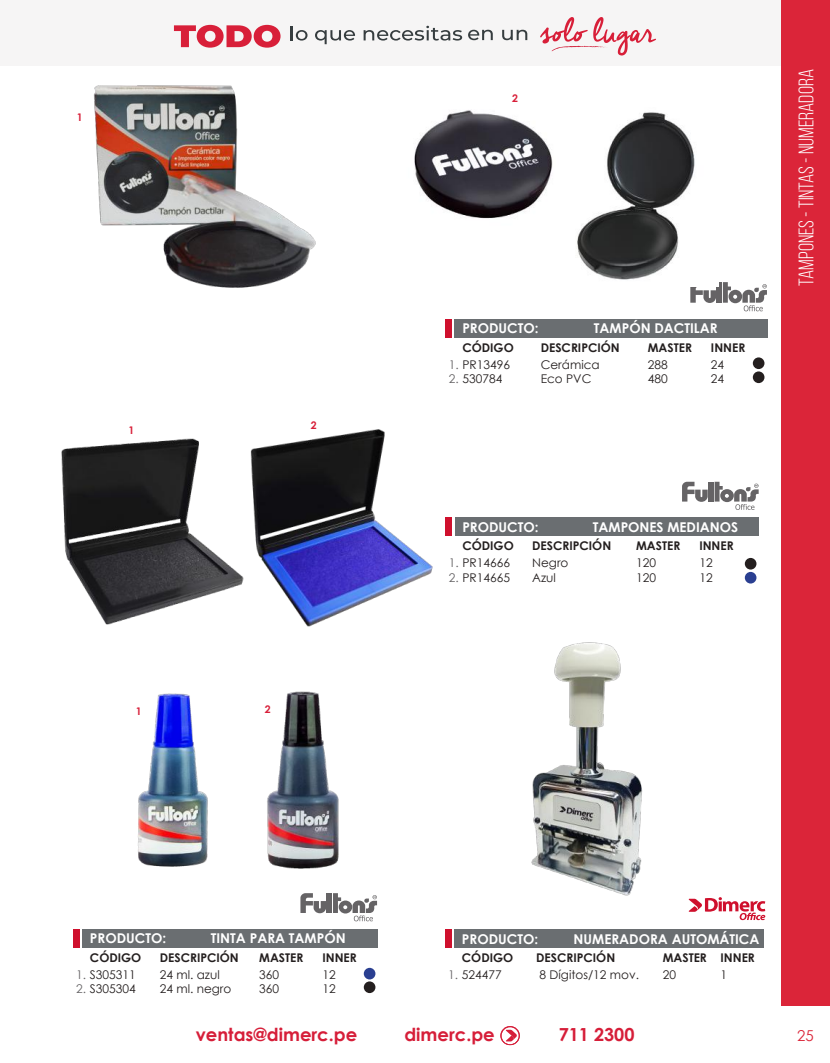
<style>
.page{position:relative;width:830px;height:1063px;background:#fff}
.page>*{position:absolute;margin:0;border:0;box-sizing:border-box;transform-origin:0 0}
.t1{font:21px "Bebas Neue";color:#fff}
.t2{font:700 18px "Century Gothic";color:#d61e39}
.t3{font:15px "Century Gothic";color:#db2539}
.t4{font:700 13.5px "Century Gothic";color:#fff}
.t5{font:12px/14.4px "Century Gothic";color:#241f1f}
.t6{font:700 12px "Century Gothic";color:#241f1f}
.t7{font:700 10.5px "Century Gothic";color:#d81f39}
.s1{color:#656365}
</style>
<div class="page">
<div style="left:0;top:0;width:829px;height:66px;background:#f6f5f5"></div>
<svg style="left:174px;top:25px;width:106px;height:23px"></svg>
<svg style="left:291px;top:26px;width:16px;height:15px"></svg>
<svg style="left:315px;top:30px;width:40px;height:14px"></svg>
<svg style="left:363px;top:26px;width:99px;height:15px"></svg>
<svg style="left:468px;top:30px;width:24px;height:10px"></svg>
<svg style="left:502px;top:30px;width:25px;height:10px"></svg>
<svg style="left:540px;top:17px;width:115px;height:39px"></svg>
<div style="left:780px;top:0;width:49px;height:1006px;background:#db2539"></div>
<svg style="left:500px;top:1026px;width:19px;height:19px"></svg>
<div style="left:73px;top:929px;width:6px;height:19px;background:#cf102d"></div>
<div style="left:82px;top:929px;width:295px;height:19px;background:#6a6e71"></div>
<div style="left:363px;top:968px;width:12px;height:11px;background:#2a3f91;border-radius:50%"></div>
<div style="left:363px;top:981px;width:12px;height:12px;background:#241f1f;border-radius:50%"></div>
<svg style="left:300px;top:893px;width:26px;height:20px"></svg>
<div style="left:326px;top:893px;width:6px;height:20px;background:#656365"></div>
<svg style="left:333px;top:893px;width:44px;height:28px"></svg>
<img style="left:267px;top:691px;width:72px;height:178px">
<img style="left:138px;top:693px;width:70px;height:174px">
<svg style="left:682px;top:482px;width:25px;height:20px"></svg>
<div style="left:708px;top:482px;width:5px;height:20px;background:#656365"></div>
<svg style="left:714px;top:482px;width:44px;height:28px"></svg>
<div style="left:445px;top:518px;width:6px;height:18px;background:#cf102d"></div>
<div style="left:454px;top:518px;width:304px;height:18px;background:#6a6e71"></div>
<div style="left:744px;top:558px;width:12px;height:12px;background:#241f1f;border-radius:50%"></div>
<div style="left:744px;top:572px;width:12px;height:12px;background:#2a3f91;border-radius:50%"></div>
<img style="left:61px;top:438px;width:183px;height:187px">
<svg style="left:688px;top:897px;width:77px;height:23px"></svg>
<div style="left:444px;top:929px;width:7px;height:19px;background:#cf102d"></div>
<div style="left:454px;top:929px;width:309px;height:19px;background:#6a6e71"></div>
<img style="left:531px;top:642px;width:112px;height:254px">
<div style="left:445px;top:319px;width:6px;height:19px;background:#cf102d"></div>
<div style="left:454px;top:319px;width:313px;height:19px;background:#6a6e71"></div>
<div style="left:752px;top:371px;width:12px;height:12px;background:#241f1f;border-radius:50%"></div>
<div style="left:752px;top:357px;width:12px;height:12px;background:#241f1f;border-radius:50%"></div>
<svg style="left:690px;top:287px;width:25px;height:16px"></svg>
<div style="left:716px;top:282px;width:5px;height:21px;background:#656365"></div>
<svg style="left:722px;top:282px;width:44px;height:29px"></svg>
<img style="left:577px;top:112px;width:141px;height:174px">
<img style="left:414px;top:110px;width:139px;height:109px">
<img style="left:93px;top:85px;width:223px;height:203px">
<img style="left:250px;top:429px;width:183px;height:197px">
<p class="t7" style="left:77px;top:109px;width:7px">1</p>
<p class="t7" style="left:128px;top:422px;width:7px">1</p>
<p class="t7" style="left:310px;top:417px;width:7px">2</p>
<p class="t7" style="left:136px;top:703px;width:7px">1</p>
<p class="t7" style="left:264px;top:701px;width:7px">2</p>
<p class="t7" style="left:512px;top:90px;width:7px">2</p>
<p class="t4" style="left:462px;top:318px;width:78px">PRODUCTO:</p>
<p class="t4" style="left:593px;top:318px;width:125px">TAMPÓN DACTILAR</p>
<p class="t6" style="left:462px;top:338px;width:53px">CÓDIGO</p>
<p class="t6" style="left:540px;top:338px;width:80px">DESCRIPCIÓN</p>
<p class="t5" style="left:540px;top:357px;width:60px">Cerámica<br>Eco PVC</p>
<p class="t6" style="left:647px;top:338px;width:46px">MASTER</p>
<p class="t6" style="left:710px;top:338px;width:36px">INNER</p>
<p class="t5" style="left:647px;top:357px;width:21px">288<br>480</p>
<p class="t5" style="left:710px;top:357px;width:15px">24<br>24</p>
<p class="t5" style="left:448px;top:357px;width:63px"><span class="s1">1.</span> PR13496</p>
<p class="t5" style="left:448px;top:371px;width:55px"><span class="s1">2.</span> 530784</p>
<h1 class="t1" style="left:794px;top:286px;width:218px;rotate:-90deg">tampones - tintas - numeradora</h1>
<p class="t4" style="left:462px;top:517px;width:78px">PRODUCTO:</p>
<p class="t4" style="left:592px;top:517px;width:147px">TAMPONES MEDIANOS</p>
<p class="t6" style="left:462px;top:537px;width:53px">CÓDIGO</p>
<p class="t6" style="left:532px;top:537px;width:80px">DESCRIPCIÓN</p>
<p class="t5" style="left:532px;top:556px;width:38px">Negro<br>Azul</p>
<p class="t6" style="left:636px;top:537px;width:46px">MASTER</p>
<p class="t6" style="left:699px;top:537px;width:36px">INNER</p>
<p class="t5" style="left:636px;top:556px;width:21px">120<br>120</p>
<p class="t5" style="left:699px;top:556px;width:15px">12<br>12</p>
<p class="t5" style="left:448px;top:556px;width:63px"><span class="s1">1.</span> PR14666</p>
<p class="t5" style="left:448px;top:570px;width:63px"><span class="s1">2.</span> PR14665</p>
<p class="t4" style="left:90px;top:928px;width:78px">PRODUCTO:</p>
<p class="t4" style="left:211px;top:928px;width:136px">TINTA PARA TAMPÓN</p>
<p class="t6" style="left:90px;top:948px;width:53px">CÓDIGO</p>
<p class="t6" style="left:160px;top:948px;width:80px">DESCRIPCIÓN</p>
<p class="t5" style="left:160px;top:967px;width:73px">24 ml. azul<br>24 ml. negro</p>
<p class="t6" style="left:259px;top:948px;width:46px">MASTER</p>
<p class="t6" style="left:322px;top:948px;width:36px">INNER</p>
<p class="t5" style="left:259px;top:967px;width:21px">360<br>360</p>
<p class="t5" style="left:322px;top:967px;width:15px">12<br>12</p>
<p class="t5" style="left:76px;top:967px;width:61px"><span class="s1">1.</span> S305311</p>
<p class="t5" style="left:76px;top:981px;width:61px"><span class="s1">2.</span> S305304</p>
<p class="t4" style="left:461px;top:929px;width:78px">PRODUCTO:</p>
<p class="t4" style="left:573px;top:929px;width:187px">NUMERADORA AUTOMÁTICA</p>
<p class="t6" style="left:461px;top:948px;width:53px">CÓDIGO</p>
<p class="t6" style="left:536px;top:948px;width:80px">DESCRIPCIÓN</p>
<p class="t5" style="left:448px;top:967px;width:55px"><span class="s1">1.</span> 524477</p>
<p class="t5" style="left:539px;top:967px;width:101px">8 Dígitos/12 mov.</p>
<p class="t6" style="left:662px;top:948px;width:94px">MASTER INNER</p>
<p class="t5" style="left:662px;top:967px;width:15px">20</p>
<p class="t5" style="left:720px;top:967px;width:8px">1</p>
<h2 class="t2" style="left:196px;top:1020px;width:163px">ventas@dimerc.pe</h2>
<h2 class="t2" style="left:404px;top:1020px;width:92px">dimerc.pe</h2>
<h2 class="t2" style="left:558px;top:1020px;width:77px">711 2300</h2>
<p class="t3" style="left:796px;top:1025px;width:18px">25</p>
</div>
